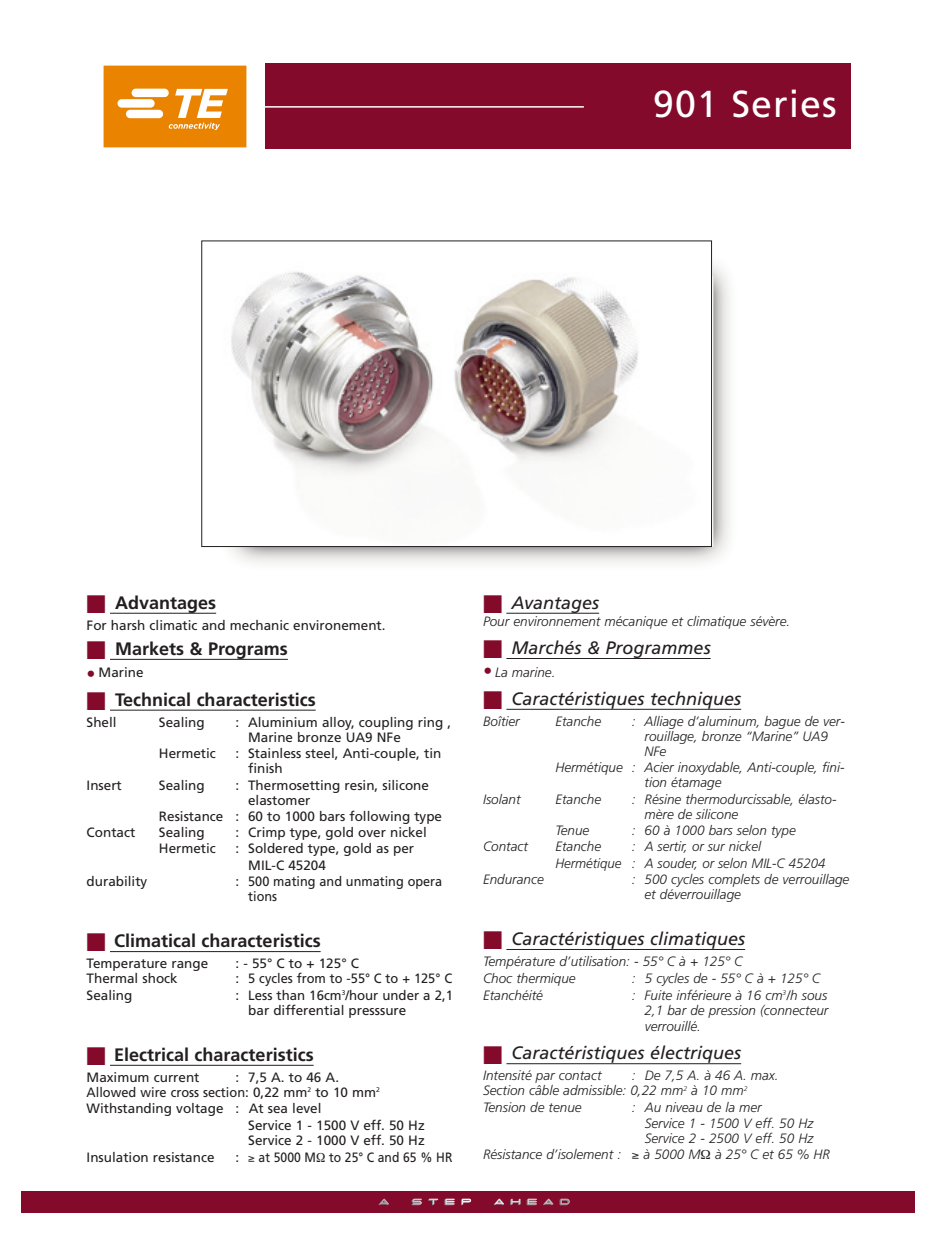
<style>
.page{position:relative;width:936px;height:1234px;background:#fff}
.page>*{position:absolute;margin:0;border:0;box-sizing:border-box;transform-origin:0 0}
.t1{font:37.5px "Frutiger";letter-spacing:.03em;color:#fff}
.t2{font:italic 18px "Frutiger";color:#231f20}
.t3{font:700 18px "Frutiger";color:#231f20}
.t4{font:italic 300 13.5px/15px "Frutiger";color:#231f20}
.t5{font:13.5px/15px "Frutiger";color:#231f20}
.s1{color:#830a2b}
.s2{font-size:18px;color:#830a2b}
</style>
<div class="page">
<div style="left:85px;top:64px;width:765px;height:85px;background:#830a2b"></div>
<img style="left:221px;top:253px;width:509px;height:310px">
<img style="left:221px;top:253px;width:488px;height:292px">
<div style="left:201px;top:240px;width:510px;height:307px;border:1px solid #231f20"></div>
<hr style="left:243px;top:106px;width:341px;height:2px;background:#fff">
<hr style="left:506px;top:612px;width:93px;height:1px;background:#231f20">
<hr style="left:506px;top:658px;width:204px;height:1px;background:#231f20">
<hr style="left:506px;top:708px;width:235px;height:1px;background:#231f20">
<hr style="left:506px;top:948px;width:239px;height:1px;background:#231f20">
<hr style="left:506px;top:1063px;width:235px;height:1px;background:#231f20">
<hr style="left:110px;top:612px;width:106px;height:1px;background:#231f20">
<hr style="left:110px;top:658px;width:178px;height:1px;background:#231f20">
<hr style="left:110px;top:709px;width:205px;height:1px;background:#231f20">
<hr style="left:110px;top:951px;width:210px;height:1px;background:#231f20">
<hr style="left:110px;top:1064px;width:203px;height:1px;background:#231f20">
<div style="left:21px;top:1191px;width:893px;height:21px;background:#830a2b"></div>
<svg style="left:379px;top:1198px;width:190px;height:6px"></svg>
<img style="left:86px;top:64px;width:178px;height:85px">
<h1 class="t1" style="left:653px;top:89px;width:185px">901 Series</h1>
<h2 class="t3" style="left:87px;top:595px;width:131px"><span class="s1">■</span> Advantages</h2>
<p class="t5" style="left:87px;top:618px;width:300px">For harsh climatic and mechanic environement.</p>
<h2 class="t3" style="left:87px;top:641px;width:203px"><span class="s1">■</span> Markets &amp; Programs</h2>
<p class="t5" style="left:87px;top:666px;width:59px"><span class="s2">•</span> Marine</p>
<h2 class="t3" style="left:87px;top:691px;width:230px"><span class="s1">■</span> Technical characteristics</h2>
<p class="t5" style="left:87px;top:715px;width:32px">Shell</p>
<p class="t5" style="left:159px;top:715px;width:47px">Sealing</p>
<p class="t5" style="left:248px;top:715px;width:204px;text-indent:-13px">: Aluminium alloy, coupling ring ,<br>Marine bronze UA9 NFe</p>
<p class="t5" style="left:159px;top:747px;width:59px">Hermetic</p>
<p class="t5" style="left:248px;top:747px;width:195px;text-indent:-13px">: Stainless steel, Anti-couple, tin finish</p>
<p class="t5" style="left:87px;top:778px;width:37px">Insert</p>
<p class="t5" style="left:159px;top:778px;width:47px">Sealing</p>
<p class="t5" style="left:248px;top:778px;width:182px;text-indent:-13px">: Thermosetting resin, silicone elastomer</p>
<p class="t5" style="left:159px;top:809px;width:285px">Resistance : 60 to 1000 bars following type</p>
<p class="t5" style="left:87px;top:825px;width:50px">Contact</p>
<p class="t5" style="left:159px;top:825px;width:47px">Sealing</p>
<p class="t5" style="left:235px;top:825px;width:193px">: Crimp type, gold over nickel</p>
<p class="t5" style="left:159px;top:842px;width:59px">Hermetic</p>
<p class="t5" style="left:248px;top:841px;width:167px;line-height:16.4px;text-indent:-13px">: Soldered type, gold as per<br>MIL-C 45204</p>
<p class="t5" style="left:87px;top:874px;width:62px">durability</p>
<p class="t5" style="left:248px;top:874px;width:195px;text-indent:-13px">: 500 mating and unmating opera tions</p>
<h2 class="t3" style="left:87px;top:933px;width:235px"><span class="s1">■</span> Climatical characteristics</h2>
<p class="t5" style="left:87px;top:956px;width:123px">Temperature range</p>
<p class="t5" style="left:235px;top:956px;width:125px">:-55°Cto+125°C</p>
<p class="t5" style="left:87px;top:971px;width:93px">Thermal shock</p>
<p class="t5" style="left:235px;top:971px;width:218px">: 5 cycles from to -55° C to + 125° C</p>
<p class="t5" style="left:87px;top:988px;width:47px">Sealing</p>
<p class="t5" style="left:248px;top:988px;width:206px;text-indent:-13px">: Less than 16cm<sup>3</sup>/hour under a 2,1 bar differential presssure</p>
<h2 class="t3" style="left:87px;top:1046px;width:228px"><span class="s1">■</span> Electrical characteristics</h2>
<p class="t5" style="left:87px;top:1070px;width:114px">Maximum current</p>
<p class="t5" style="left:87px;top:1070px;width:295px;text-indent:149px">: 7,5 A. to 46 A.<br>Allowed wire cross section: 0,22 mm<sup>2</sup> to 10 mm<sup>2</sup></p>
<p class="t5" style="left:248px;top:1101px;width:178px;line-height:16.4px;text-indent:-162px">Withstanding voltage : At sea level<br>Service 1 - 1500 V eff. 50 Hz</p>
<p class="t5" style="left:248px;top:1133px;width:178px">Service 2 - 1000 V eff. 50 Hz</p>
<p class="t5" style="left:87px;top:1150px;width:129px">Insulation resistance</p>
<p class="t5" style="left:235px;top:1150px;width:218px">: ≥ at 5000 M to 25° C and 65 % HR</p>
<h2 class="t2" style="left:483px;top:595px;width:118px"><span class="s1">■</span> Avantages</h2>
<p class="t4" style="left:483px;top:614px;width:309px">Pour environnement mécanique et climatique sévère.</p>
<h2 class="t2" style="left:483px;top:640px;width:229px"><span class="s1">■</span> Marchés &amp; Programmes</h2>
<p class="t4" style="left:483px;top:665px;width:74px"><span class="s2">•</span> La marine.</p>
<h2 class="t2" style="left:483px;top:691px;width:260px"><span class="s1">■</span> Caractéristiques techniques</h2>
<p class="t4" style="left:483px;top:714px;width:38px">Boîtier</p>
<p class="t4" style="left:555px;top:714px;width:47px">Etanche</p>
<p class="t4" style="left:644px;top:714px;width:202px;text-indent:-13px">: Alliage d’aluminum, bague de ver&shy;rouillage, bronze “Marine” UA9<br>NFe</p>
<p class="t4" style="left:644px;top:761px;width:201px;text-indent:-89px">Hermétique : Acier inoxydable, Anti-couple, fini&shy;tion étamage</p>
<p class="t4" style="left:483px;top:792px;width:39px">Isolant</p>
<p class="t4" style="left:555px;top:792px;width:47px">Etanche</p>
<p class="t4" style="left:644px;top:792px;width:193px;text-indent:-13px">: Résine thermodurcissable, élasto&shy;mère de silicone</p>
<p class="t4" style="left:555px;top:823px;width:36px">Tenue</p>
<p class="t4" style="left:632px;top:823px;width:165px">: 60 à 1000 bars selon type</p>
<p class="t4" style="left:483px;top:839px;width:46px">Contact</p>
<p class="t4" style="left:555px;top:839px;width:47px">Etanche</p>
<p class="t4" style="left:555px;top:839px;width:272px;line-height:16.4px;text-indent:77px">: A sertir, or sur nickel<br>Hermétique : A souder, or selon MIL-C 45204</p>
<p class="t4" style="left:483px;top:872px;width:62px">Endurance</p>
<p class="t4" style="left:644px;top:872px;width:206px;text-indent:-13px">: 500 cycles complets de verrouillage et déverrouillage</p>
<h2 class="t2" style="left:483px;top:931px;width:264px"><span class="s1">■</span> Caractéristiques climatiques</h2>
<p class="t4" style="left:483px;top:953px;width:261px;line-height:17.1px">Température d’utilisation: - 55° C à + 125° C<br>Choc thermique</p>
<p class="t4" style="left:632px;top:971px;width:190px">: 5 cycles de - 55° C à + 125° C</p>
<p class="t4" style="left:483px;top:988px;width:61px">Etanchéité</p>
<p class="t4" style="left:632px;top:988px;width:198px;text-align:right">: Fuite inférieure à 16 cm<sup>3</sup>/h sous<br>2,1 bar de pression (connecteur</p>
<p class="t4" style="left:644px;top:1019px;width:58px">verrouillé.</p>
<h2 class="t2" style="left:483px;top:1045px;width:260px"><span class="s1">■</span> Caractéristiques électriques</h2>
<p class="t4" style="left:483px;top:1069px;width:120px">Intensité par contact</p>
<p class="t4" style="left:483px;top:1069px;width:297px;text-indent:149px">: De 7,5 A. à 46 A. max.<br>Section câble admissible: 0,22 mm<sup>2</sup> à 10 mm<sup>2</sup></p>
<p class="t4" style="left:483px;top:1100px;width:100px">Tension de tenue</p>
<p class="t4" style="left:644px;top:1099px;width:170px;line-height:16.4px;text-indent:-13px">: Au niveau de la mer<br>Service 1 - 1500 V eff. 50 Hz</p>
<p class="t4" style="left:483px;top:1130px;width:348px;line-height:16.4px;text-indent:162px">Service 2 - 2500 V eff. 50 Hz<br>Résistance d’isolement : ≥ à 5000 M à 25° C et 65 % HR</p>
</div>
